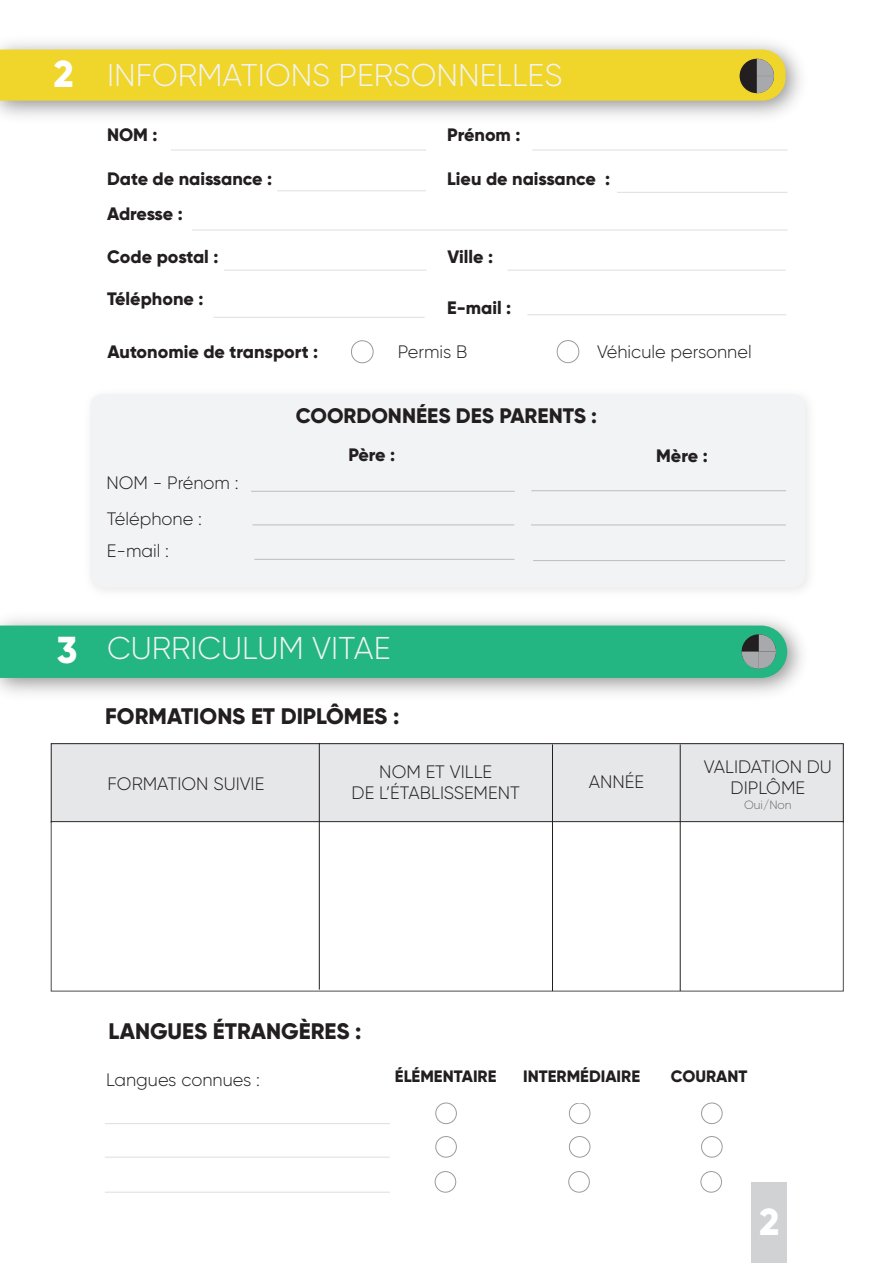
<style>
.page{position:relative;width:893px;height:1263px;background:#fff}
.page>*{position:absolute;margin:0;border:0;box-sizing:border-box;transform-origin:0 0}
.t1{font:800 37.5px "Gilroy";color:#fff}
.t2{font:300 31.5px "Gilroy";color:#f2f3f4}
.t3{font:800 22.5px "Gilroy";color:#231f20}
.t4{font:800 21px "Gilroy";color:#231f20}
.t5{font:300 18px/21.6px "Gilroy";color:#231f20;text-align:center}
.t6{font:800 18px "Gilroy";color:#231f20}
.t7{font:800 16.5px "Gilroy";color:#231f20}
.t8{font:300 12px "Gilroy";color:#6c6d70}
.s1{font-weight:800;font-size:37.5px;color:#fff}
</style>
<div class="page">
<div style="left:90px;top:394px;width:715px;height:193px;background:#f2f3f4;border-radius:12px"></div>
<div style="left:751px;top:1182px;width:36px;height:81px;background:#d1d2d4"></div>
<div style="left:51px;top:743px;width:793px;height:79px;background:#e6e7e9;border:1px solid #231f20"></div>
<div style="left:0;top:50px;width:786px;height:51px;background:#f0d52b"></div>
<hr style="left:171px;top:150px;width:255px;height:1px;background:#bcbdc0">
<hr style="left:532px;top:150px;width:255px;height:1px;background:#bcbdc0">
<hr style="left:277px;top:190px;width:149px;height:1px;background:#bcbdc0">
<hr style="left:617px;top:192px;width:170px;height:1px;background:#bcbdc0">
<hr style="left:192px;top:230px;width:595px;height:1px;background:#bcbdc0">
<hr style="left:224px;top:270px;width:203px;height:1px;background:#bcbdc0">
<hr style="left:507px;top:270px;width:279px;height:1px;background:#bcbdc0">
<hr style="left:213px;top:317px;width:212px;height:1px;background:#bcbdc0">
<div style="left:0;top:625px;width:787px;height:53px;background:#23b683"></div>
<div style="left:51px;top:821px;width:793px;height:170px;background:#fff;border:1px solid #231f20"></div>
<hr style="left:319px;top:743px;width:1px;height:246px;background:#231f20">
<hr style="left:552px;top:744px;width:1px;height:247px;background:#231f20">
<hr style="left:680px;top:744px;width:1px;height:247px;background:#231f20">
<div style="left:351px;top:340px;width:22px;height:23px;border:1px solid #57585a;border-radius:11px"></div>
<div style="left:557px;top:340px;width:22px;height:23px;border:1px solid #57585a;border-radius:11px"></div>
<hr style="left:251px;top:491px;width:264px;height:1px;background:#bcbdc0">
<hr style="left:254px;top:559px;width:260px;height:1px;background:#bcbdc0">
<hr style="left:531px;top:490px;width:255px;height:1px;background:#bcbdc0">
<hr style="left:252px;top:524px;width:262px;height:1px;background:#bcbdc0">
<hr style="left:531px;top:525px;width:255px;height:1px;background:#bcbdc0">
<hr style="left:533px;top:560px;width:252px;height:1px;background:#bcbdc0">
<hr style="left:527px;top:314px;width:259px;height:1px;background:#bcbdc0">
<hr style="left:105px;top:1123px;width:285px;height:1px;background:#bcbdc0">
<hr style="left:105px;top:1157px;width:285px;height:1px;background:#bcbdc0">
<hr style="left:105px;top:1192px;width:285px;height:1px;background:#bcbdc0">
<div style="left:435px;top:1102px;width:22px;height:22px;border:1px solid #57585a;border-radius:50%"></div>
<div style="left:569px;top:1102px;width:21px;height:22px;border:1px solid #57585a;border-radius:10px"></div>
<div style="left:701px;top:1102px;width:21px;height:22px;border:1px solid #57585a;border-radius:50%"></div>
<div style="left:435px;top:1136px;width:22px;height:21px;border:1px solid #57585a;border-radius:50%"></div>
<div style="left:569px;top:1136px;width:21px;height:21px;border:1px solid #57585a;border-radius:10px"></div>
<div style="left:701px;top:1136px;width:21px;height:21px;border:1px solid #57585a;border-radius:50%"></div>
<div style="left:435px;top:1171px;width:21px;height:21px;border:1px solid #57585a;border-radius:50%"></div>
<div style="left:568px;top:1171px;width:22px;height:21px;border:1px solid #57585a;border-radius:50%"></div>
<div style="left:700px;top:1171px;width:22px;height:21px;border:1px solid #57585a;border-radius:50%"></div>
<h2 class="t2" style="left:54px;top:56px;width:510px"><span class="s1">2</span> INFORMATIONS PERSONNELLES</h2>
<p class="t6" style="left:107px;top:124px;width:52px">NOM :</p>
<p class="t6" style="left:447px;top:124px;width:75px">Prénom :</p>
<p class="t6" style="left:107px;top:167px;width:167px">Date de naissance :</p>
<p class="t6" style="left:447px;top:167px;width:164px">Lieu de naissance :</p>
<p class="t6" style="left:107px;top:202px;width:77px">Adresse :</p>
<p class="t6" style="left:107px;top:245px;width:113px">Code postal :</p>
<p class="t6" style="left:447px;top:245px;width:47px">Ville :</p>
<p class="t6" style="left:107px;top:288px;width:98px">Téléphone :</p>
<p class="t6" style="left:447px;top:296px;width:66px">E-mail :</p>
<p class="t6" style="left:107px;top:340px;width:212px">Autonomie de transport :</p>
<p class="t5" style="left:398px;top:341px;width:71px">Permis B</p>
<p class="t5" style="left:597px;top:341px;width:156px">Véhicule personnel</p>
<p class="t4" style="left:296px;top:402px;width:303px">COORDONNÉES DES PARENTS :</p>
<p class="t5" style="left:106px;top:465px;width:134px;line-height:35.5px;text-align:left">NOM - Prénom :<br>Téléphone :</p>
<p class="t5" style="left:107px;top:540px;width:64px">E-mail :</p>
<p class="t6" style="left:348px;top:443px;width:48px">Père :</p>
<p class="t6" style="left:656px;top:444px;width:53px">Mère :</p>
<h2 class="t2" style="left:57px;top:629px;width:335px"><span class="s1">3</span> CURRICULUM VITAE</h2>
<p class="t3" style="left:105px;top:702px;width:296px">FORMATIONS ET DIPLÔMES :</p>
<p class="t5" style="left:108px;top:773px;width:158px">FORMATION SUIVIE</p>
<p class="t5" style="left:352px;top:760px;width:170px">NOM ET VILLE<br>DE L’ÉTABLISSEMENT</p>
<p class="t5" style="left:589px;top:771px;width:57px">ANNÉE</p>
<p class="t5" style="left:704px;top:756px;width:130px">VALIDATION DU<br>DIPLÔME</p>
<p class="t8" style="left:744px;top:797px;width:49px">Oui/Non</p>
<p class="t3" style="left:108px;top:1017px;width:255px">LANGUES ÉTRANGÈRES :</p>
<p class="t5" style="left:106px;top:1068px;width:155px">Langues connues :</p>
<p class="t7" style="left:395px;top:1066px;width:103px">ÉLÉMENTAIRE</p>
<p class="t7" style="left:523px;top:1066px;width:118px">INTERMÉDIAIRE</p>
<p class="t7" style="left:671px;top:1066px;width:78px">COURANT</p>
<h1 class="t1" style="left:759px;top:1198px;width:21px">2</h1>
</div>
